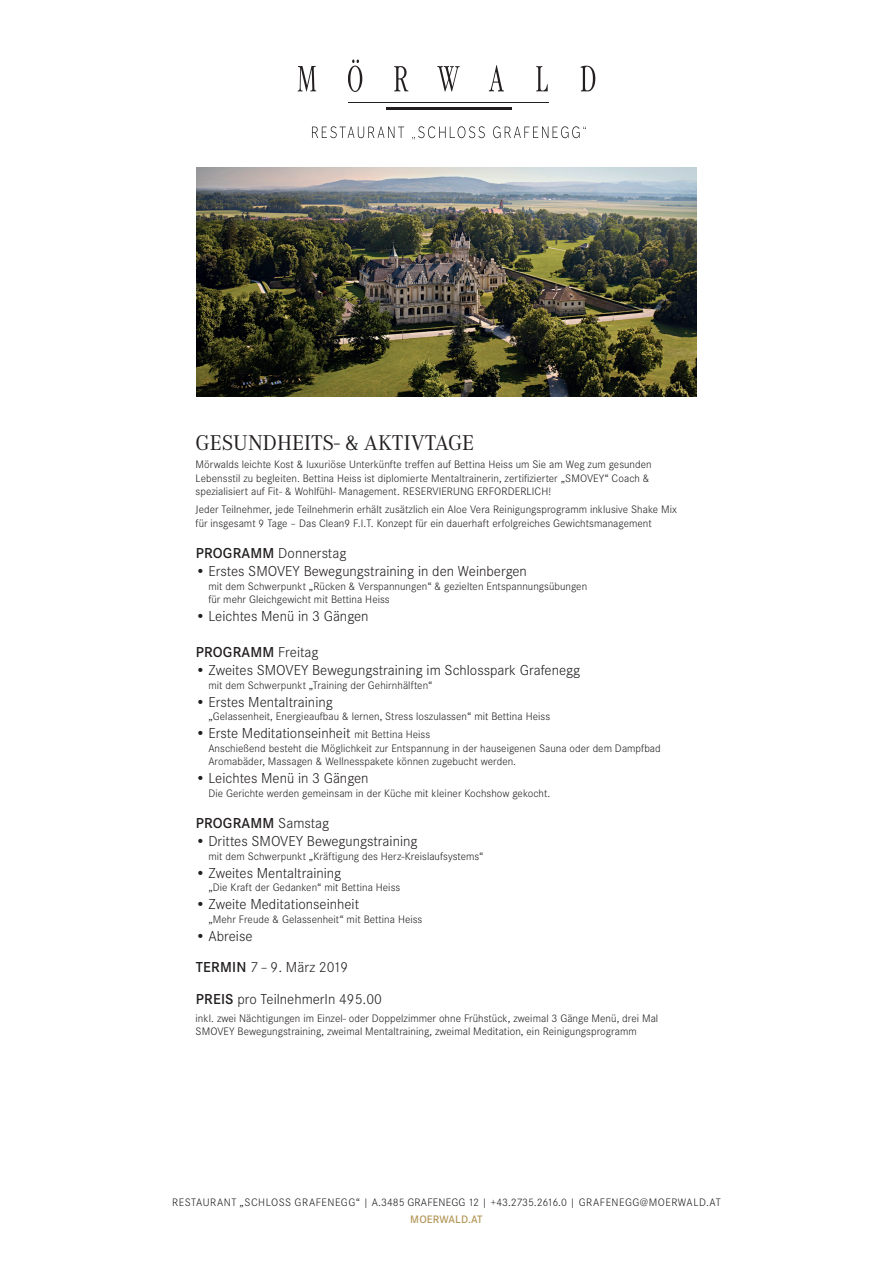
<style>
.page{position:relative;width:893px;height:1263px;background:#fff}
.page>*{position:absolute;margin:0;border:0;box-sizing:border-box;transform-origin:0 0}
.t1{font:22.2px "Corporate A";color:#231f20}
.t2{font:300 15px/31.5px "Corporate S";color:#231f20}
.t3{font:600 15px "Corporate S";letter-spacing:.015em;color:#231f20}
.t4{font:300 11.25px/13.5px "Corporate S";letter-spacing:.005em;color:#231f20}
.t5{font:300 11.25px "Corporate S";letter-spacing:.035em;color:#231f20}
.t6{font:600 11.25px "Corporate S";letter-spacing:.015em;color:#b59a5d}
.s1{font-weight:600}
.s2{font-weight:300}
.s3{font-size:11.25px}
</style>
<div class="page">
<svg style="left:312px;top:126px;width:274px;height:13px"></svg>
<svg style="left:298px;top:60px;width:297px;height:32px"></svg>
<hr style="left:348px;top:103px;width:201px;height:1px;background:#231f20">
<hr style="left:386px;top:107px;width:126px;height:3px;background:#231f20">
<img style="left:196px;top:167px;width:501px;height:229px">
<h1 class="t1" style="left:196px;top:431px;width:280px">GESUNDHEITS- &amp; AKTIVTAGE</h1>
<p class="t4" style="left:196px;top:458px;width:458px">Mörwalds leichte Kost &amp; luxuriöse Unterkünfte treffen auf Bettina Heiss um Sie am Weg zum gesunden<br>Lebensstil zu begleiten. Bettina Heiss ist diplomierte Mentaltrainerin, zertifizierter „SMOVEY“ Coach &amp; spezialisiert auf Fit- &amp; Wohlfühl- Management. RESERVIERUNG ERFORDERLICH!</p>
<p class="t4" style="left:196px;top:503px;width:483px">Jeder Teilnehmer, jede Teilnehmerin erhält zusätzlich ein Aloe Vera Reinigungsprogramm inklusive Shake Mix für insgesamt 9 Tage – Das Clean9 F.I.T. Konzept für ein dauerhaft erfolgreiches Gewichtsmanagement</p>
<h2 class="t2" style="left:196px;top:537px;width:152px"><span class="s1">PROGRAMM</span> Donnerstag</h2>
<h2 class="t2" style="left:196px;top:555px;width:333px">• Erstes SMOVEY Bewegungstraining in den Weinbergen</h2>
<p class="t4" style="left:208px;top:579px;width:380px">mit dem Schwerpunkt „Rücken &amp; Verspannungen“ &amp; gezielten Entspannungsübungen für mehr Gleichgewicht mit Bettina Heiss</p>
<h2 class="t2" style="left:196px;top:600px;width:174px">• Leichtes Menü in 3 Gängen</h2>
<h2 class="t3" style="left:196px;top:643px;width:124px">PROGRAMM <span class="s2">Freitag</span></h2>
<h2 class="t2" style="left:196px;top:654px;width:386px">• Zweites SMOVEY Bewegungstraining im Schlosspark Grafenegg</h2>
<p class="t4" style="left:208px;top:678px;width:226px">mit dem Schwerpunkt „Training der Gehirnhälften“</p>
<h2 class="t2" style="left:196px;top:686px;width:139px">• Erstes Mentaltraining</h2>
<p class="t4" style="left:208px;top:710px;width:343px">„Gelassenheit, Energieaufbau &amp; lernen, Stress loszulassen“ mit Bettina Heiss</p>
<h2 class="t2" style="left:196px;top:717px;width:236px">• Erste Meditationseinheit <span class="s3">mit Bettina Heiss</span></h2>
<p class="t4" style="left:208px;top:741px;width:454px">Anschießend besteht die Möglichkeit zur Entspannung in der hauseigenen Sauna oder dem Dampfbad<br>Aromabäder, Massagen &amp; Wellnesspakete können zugebucht werden.</p>
<h2 class="t2" style="left:196px;top:762px;width:174px">• Leichtes Menü in 3 Gängen</h2>
<p class="t4" style="left:208px;top:786px;width:344px">Die Gerichte werden gemeinsam in der Küche mit kleiner Kochshow gekocht.</p>
<h2 class="t3" style="left:196px;top:814px;width:135px">PROGRAMM <span class="s2">Samstag</span></h2>
<h2 class="t2" style="left:196px;top:825px;width:223px">• Drittes SMOVEY Bewegungstraining</h2>
<p class="t4" style="left:208px;top:849px;width:277px">mit dem Schwerpunkt „Kräftigung des Herz-Kreislaufsystems“</p>
<h2 class="t2" style="left:196px;top:857px;width:147px">• Zweites Mentaltraining</h2>
<p class="t4" style="left:208px;top:881px;width:193px">„Die Kraft der Gedanken“ mit Bettina Heiss</p>
<h2 class="t2" style="left:196px;top:888px;width:165px">• Zweite Meditationseinheit</h2>
<p class="t4" style="left:208px;top:912px;width:216px">„Mehr Freude &amp; Gelassenheit“ mit Bettina Heiss</p>
<h2 class="t2" style="left:196px;top:920px;width:188px">• Abreise<br><span class="s1">TERMIN</span> 7 – 9. März 2019<br><span class="s1">PREIS</span> pro TeilnehmerIn 495.00</h2>
<p class="t4" style="left:196px;top:1011px;width:464px">inkl. zwei Nächtigungen im Einzel- oder Doppelzimmer ohne Frühstück, zweimal 3 Gänge Menü, drei Mal<br>SMOVEY Bewegungstraining, zweimal Mentaltraining, zweimal Meditation, ein Reinigungsprogramm</p>
<p class="t5" style="left:172px;top:1196px;width:550px">RESTAURANT „SCHLOSS GRAFENEGG“ | A.3485 GRAFENEGG 12 | +43.2735.2616.0 | GRAFENEGG@MOERWALD.AT</p>
<p class="t6" style="left:410px;top:1213px;width:74px">MOERWALD.AT</p>
</div>
